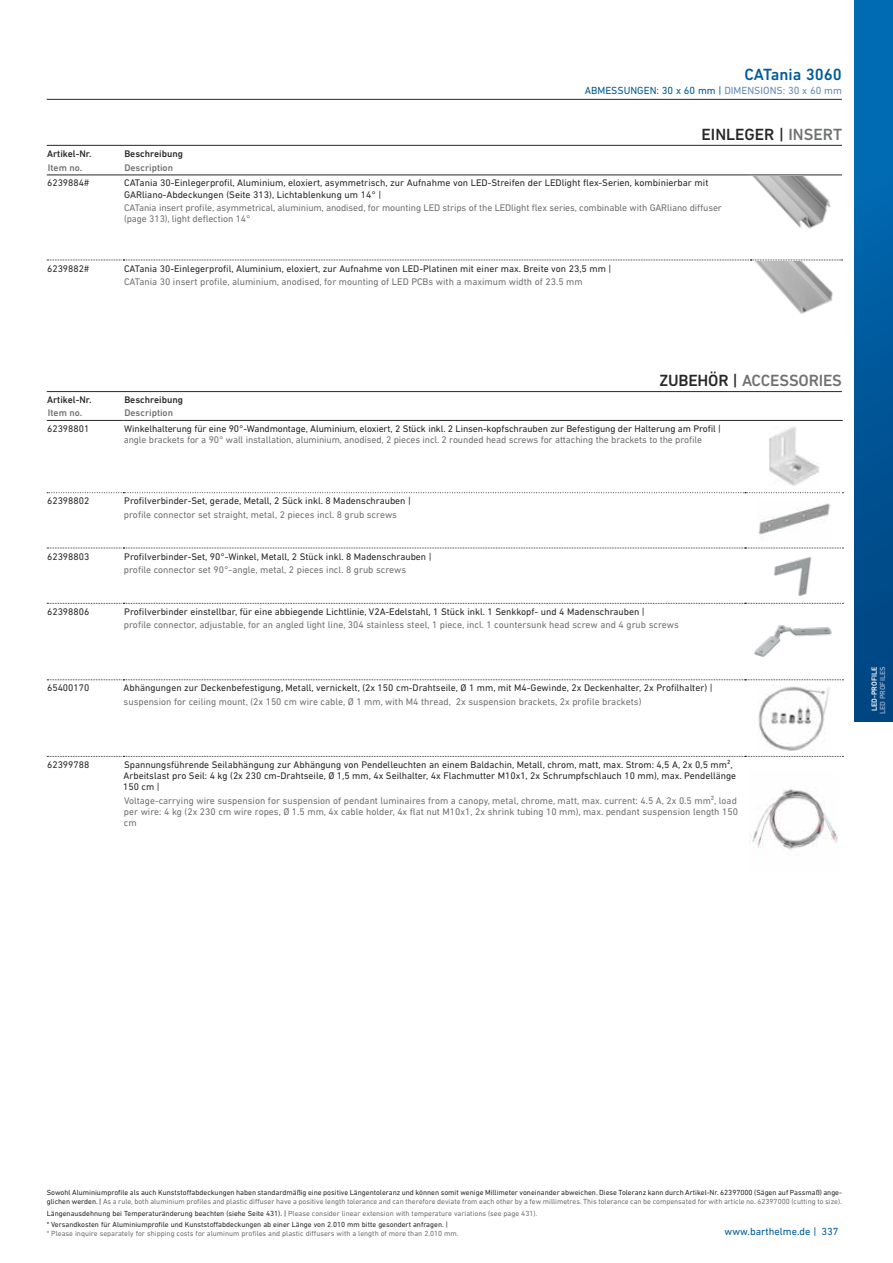
<style>
.page{position:relative;width:893px;height:1263px;background:#fff}
.page>*{position:absolute;margin:0;border:0;box-sizing:border-box;transform-origin:0 0}
.t1{font:500 16.5px "DIN Next LT Pro";letter-spacing:-.01em;color:#707172}
.t2{font:500 16.5px "DIN Next LT Pro";color:#282829}
.t3{font:500 16.5px "DIN Next LT Pro";color:#005a98}
.t4{font:10.5px "DIN Next LT Pro";color:#005a98}
.t5{font:9.75px/11.2px "DIN Next LT Pro";color:#282829}
.t6{font:9.75px/11.2px "DIN Next LT Pro";color:#707172}
.t7{font:500 9.75px "DIN Next LT Pro";color:#282829}
.t8{font:500 9.75px "DIN Next LT Pro";color:#707172}
.t9{font:7.5px/11.1px "DIN Next LT Pro";color:#282829}
.t10{font:7.5px "DIN Next LT Pro";color:#707172}
.t11{font:500 7.5px "DIN Next LT Pro";color:#fff}
.t12{font:500 7.5px "DIN Next LT Pro";color:#97abcd}
.s1{color:#628ab8}
.s2{color:#707172}
.s3{color:#282829}
</style>
<div class="page">
<hr style="left:47px;top:145px;width:795px;height:1px;background:#282829">
<hr style="left:47px;top:99px;width:795px;height:1px;background:#282829">
<hr style="left:47px;top:175px;width:76px;height:1px;background:#282829">
<hr style="left:123px;top:175px;width:627px;height:1px;background:#282829">
<hr style="left:750px;top:175px;width:92px;height:1px;background:#282829">
<svg style="left:47px;top:260px;width:796px;height:1px"></svg>
<img style="left:752px;top:176px;width:79px;height:53px">
<img style="left:754px;top:261px;width:79px;height:53px">
<hr style="left:47px;top:420px;width:76px;height:1px;background:#282829">
<hr style="left:123px;top:420px;width:622px;height:1px;background:#282829">
<hr style="left:745px;top:420px;width:98px;height:1px;background:#282829">
<svg style="left:47px;top:603px;width:796px;height:1px"></svg>
<svg style="left:47px;top:679px;width:796px;height:1px"></svg>
<svg style="left:47px;top:492px;width:796px;height:1px"></svg>
<svg style="left:47px;top:548px;width:796px;height:1px"></svg>
<svg style="left:47px;top:756px;width:796px;height:1px"></svg>
<img style="left:769px;top:426px;width:50px;height:60px">
<img style="left:758px;top:503px;width:73px;height:32px">
<img style="left:774px;top:557px;width:38px;height:39px">
<img style="left:754px;top:625px;width:78px;height:32px">
<img style="left:758px;top:686px;width:72px;height:65px">
<img style="left:750px;top:789px;width:88px;height:61px">
<hr style="left:47px;top:391px;width:795px;height:1px;background:#282829">
<div style="left:855px;top:0;width:38px;height:722px;background:linear-gradient(to bottom,#0070bb,#00437f)"></div>
<h1 class="t3" style="left:744px;top:65px;width:99px">CATania 3060</h1>
<p class="t4" style="left:585px;top:84px;width:259px">ABMESSUNGEN: 30 x 60 mm | <span class="s1">DIMENSIONS: 30 x 60 mm</span></p>
<p class="t7" style="left:47px;top:148px;width:46px">Artikel-Nr.</p>
<p class="t8" style="left:48px;top:162px;width:36px">Item no.</p>
<p class="t7" style="left:124px;top:148px;width:60px">Beschreibung</p>
<p class="t8" style="left:124px;top:162px;width:50px">Description</p>
<h1 class="t2" style="left:701px;top:125px;width:142px">EINLEGER | <span class="s2">INSERT</span></h1>
<p class="t5" style="left:47px;top:177px;width:44px">6239884#</p>
<p class="t5" style="left:124px;top:177px;width:586px">CATania 30-Einlegerprofil, Aluminium, eloxiert, asymmetrisch, zur Aufnahme von LED-Streifen der LEDlight flex-Serien, kombinierbar mit<br>GARliano-Abdeckungen (Seite 313), Lichtablenkung um 14° |</p>
<p class="t6" style="left:124px;top:202px;width:599px">CATania insert profile, asymmetrical, aluminium, anodised, for mounting LED strips of the LEDlight flex series, combinable with GARliano diffuser (page 313), light deflection 14°</p>
<p class="t5" style="left:47px;top:262px;width:44px">6239882#</p>
<p class="t5" style="left:124px;top:262px;width:489px">CATania 30-Einlegerprofil, Aluminium, eloxiert, zur Aufnahme von LED-Platinen mit einer max. Breite von 23,5 mm |</p>
<p class="t6" style="left:124px;top:276px;width:460px">CATania 30 insert profile, aluminium, anodised, for mounting of LED PCBs with a maximum width of 23.5 mm</p>
<p class="t7" style="left:47px;top:394px;width:46px">Artikel-Nr.</p>
<p class="t8" style="left:48px;top:407px;width:36px">Item no.</p>
<p class="t7" style="left:124px;top:394px;width:60px">Beschreibung</p>
<p class="t8" style="left:124px;top:407px;width:50px">Description</p>
<h1 class="t1" style="left:659px;top:371px;width:184px"><span class="s3">ZUBEHÖR |</span> ACCESSORIES</h1>
<p class="t5" style="left:47px;top:423px;width:44px">62398801</p>
<p class="t5" style="left:124px;top:423px;width:598px">Winkelhalterung für eine 90°-Wandmontage, Aluminium, eloxiert, 2 Stück inkl. 2 Linsen-kopfschrauben zur Befestigung der Halterung am Profil |</p>
<p class="t6" style="left:124px;top:434px;width:580px">angle brackets for a 90° wall installation, aluminium, anodised, 2 pieces incl. 2 rounded head screws for attaching the brackets to the profile</p>
<p class="t5" style="left:47px;top:495px;width:44px">62398802</p>
<p class="t5" style="left:124px;top:495px;width:288px">Profilverbinder-Set, gerade, Metall, 2 Sück inkl. 8 Madenschrauben |</p>
<p class="t6" style="left:124px;top:509px;width:275px">profile connector set straight, metal, 2 pieces incl. 8 grub screws</p>
<p class="t5" style="left:47px;top:550px;width:44px">62398803</p>
<p class="t5" style="left:124px;top:550px;width:309px">Profilverbinder-Set, 90°-Winkel, Metall, 2 Stück inkl. 8 Madenschrauben |</p>
<p class="t6" style="left:124px;top:564px;width:284px">profile connector set 90°-angle, metal, 2 pieces incl. 8 grub screws</p>
<p class="t5" style="left:47px;top:606px;width:44px">62398806</p>
<p class="t5" style="left:124px;top:606px;width:522px">Profilverbinder einstellbar, für eine abbiegende Lichtlinie, V2A-Edelstahl, 1 Stück inkl. 1 Senkkopf- und 4 Madenschrauben |</p>
<p class="t6" style="left:124px;top:619px;width:556px">profile connector, adjustable, for an angled light line, 304 stainless steel, 1 piece, incl. 1 countersunk head screw and 4 grub screws</p>
<p class="t5" style="left:47px;top:682px;width:44px">65400170</p>
<p class="t5" style="left:124px;top:682px;width:590px">Abhängungen zur Deckenbefestigung, Metall, vernickelt, (2x 150 cm-Drahtseile, Ø 1 mm, mit M4-Gewinde, 2x Deckenhalter, 2x Profilhalter) |</p>
<p class="t6" style="left:124px;top:696px;width:519px">suspension for ceiling mount, (2x 150 cm wire cable, Ø 1 mm, with M4 thread, 2x suspension brackets, 2x profile brackets)</p>
<p class="t5" style="left:47px;top:759px;width:44px">62399788</p>
<p class="t5" style="left:123px;top:759px;width:615px">Spannungsführende Seilabhängung zur Abhängung von Pendelleuchten an einem Baldachin, Metall, chrom, matt, max. Strom: 4,5 A, 2x 0,5 mm²,<br>Arbeitslast pro Seil: 4 kg (2x 230 cm-Drahtseile, Ø 1,5 mm, 4x Seilhalter, 4x Flachmutter M10x1, 2x Schrumpfschlauch 10 mm), max. Pendellänge<br>150 cm |</p>
<p class="t6" style="left:124px;top:795px;width:616px;text-align:justify">Voltage-carrying wire suspension for suspension of pendant luminaires from a canopy, metal, chrome, matt, max. current: 4.5 A, 2x 0.5 mm², load per wire: 4 kg (2x 230 cm wire ropes, Ø 1.5 mm, 4x cable holder, 4x flat nut M10x1, 2x shrink tubing 10 mm), max. pendant suspension length 150 cm</p>
<p class="t11" style="left:870px;top:711px;width:46px;rotate:-90deg">LED-PROFILE</p>
<p class="t12" style="left:878px;top:714px;width:49px;rotate:-90deg">LED PROFILES</p>
<p class="t9" style="left:47px;top:1187px;width:797px;line-height:9px">Sowohl Aluminiumprofile als auch Kunststoffabdeckungen haben standardmäßig eine positive Längentoleranz und können somit wenige Millimeter voneinander abweichen. Diese Toleranz kann durch Artikel-Nr. 62397000 (Sägen auf Passmaß) ange&shy;glichen werden. | <span class="s2">As a rule, both aluminium profiles and plastic diffuser have a positive length tolerance and can therefore deviate from each other by a few millimetres. This tolerance can be compensated for with article no. 62397000 (cutting to size).</span></p>
<p class="t9" style="left:47px;top:1207px;width:492px">Längenausdehnung bei Temperaturänderung beachten (siehe Seite 431). | <span class="s2">Please consider linear extension with temperature variations (see page 431). </span>* Versandkosten für Aluminiumprofile und Kunststoffabdeckungen ab einer Länge von 2.010 mm bitte gesondert anfragen. |</p>
<p class="t10" style="left:47px;top:1229px;width:413px">* Please inquire separately for shipping costs for aluminum profiles and plastic diffusers with a length of more than 2,010 mm.</p>
<p class="t4" style="left:725px;top:1225px;width:115px">www.barthelme.de | 337</p>
</div>
